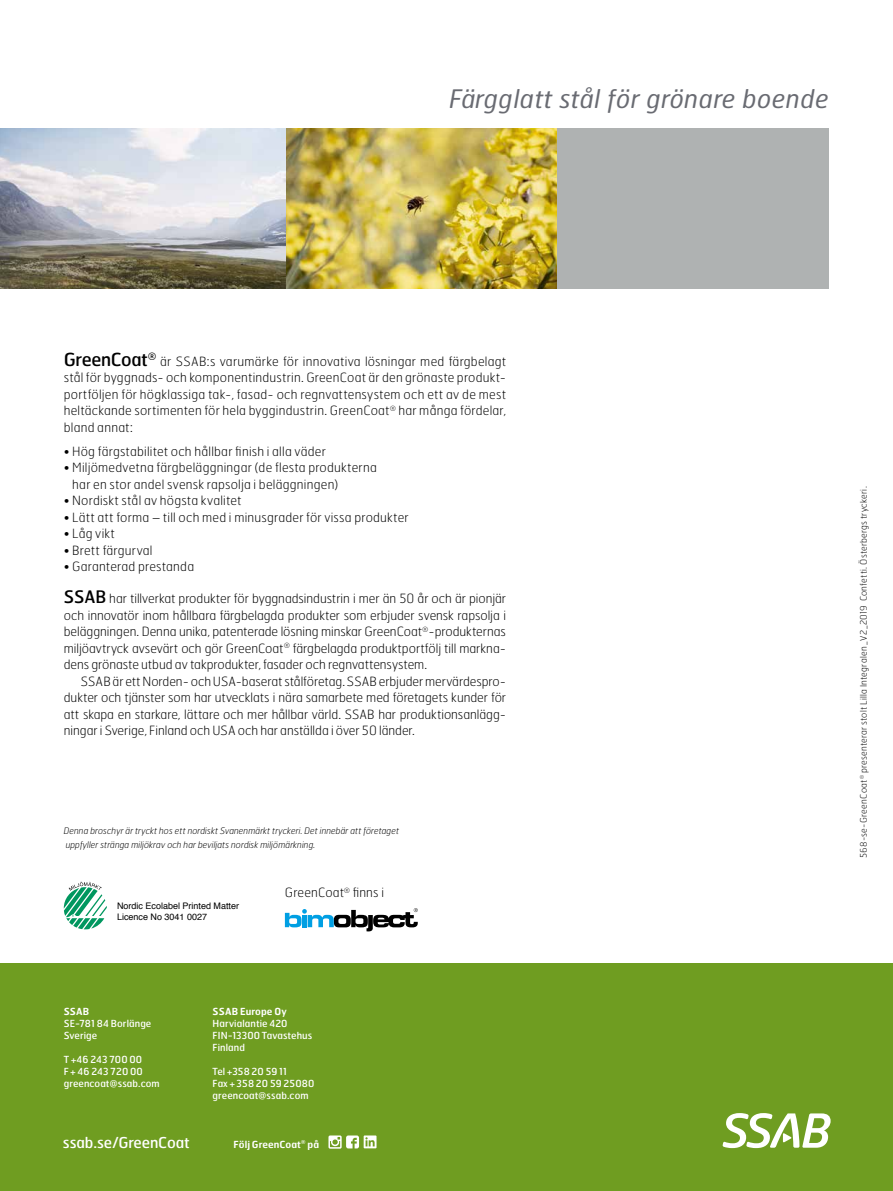
<style>
.page{position:relative;width:893px;height:1191px;background:#fff}
.page>*{position:absolute;margin:0;border:0;box-sizing:border-box;transform-origin:0 0}
.t1{font:italic 25.5px "Hermes FB";letter-spacing:.02em;color:#696b72}
.t2{font:18px "Hermes FB";letter-spacing:-.02em;color:#000}
.t3{font:15px "Hermes FB";letter-spacing:-.01em;color:#fff}
.t4{font:100 12.75px/16.5px "Hermes FB";letter-spacing:.015em;color:#000;text-align:justify}
.t5{font:9.75px/12px "Hermes FB";letter-spacing:.01em;color:#fff}
.t6{font:600 9.75px "Hermes FB";letter-spacing:.005em;color:#fff}
.t7{font:italic 100 9px/13.5px "Hermes FB";color:#000}
.t8{font:100 9px "Hermes FB";letter-spacing:.03em;color:#000}
.t9{font:9px/10.8px "Helvetica";color:#000}
.s1{font-weight:400;font-size:17.25px}
</style>
<div class="page">
<img style="left:0;top:128px;width:557px;height:160px">
<div style="left:0;top:963px;width:893px;height:228px;background:#6f9d21"></div>
<svg style="left:723px;top:1113px;width:108px;height:35px"></svg>
<svg style="left:64px;top:881px;width:43px;height:48px"></svg>
<svg style="left:328px;top:1135px;width:48px;height:13px"></svg>
<div style="left:557px;top:128px;width:272px;height:160px;background:#afb2b2"></div>
<svg style="left:285px;top:908px;width:133px;height:23px"></svg>
<h1 class="t1" style="left:449px;top:83px;width:381px">Färgglatt stål för grönare boende</h1>
<h2 class="t2" style="left:64px;top:348px;width:94px">GreenCoat<sup>®</sup></h2>
<p class="t4" style="left:64px;top:353px;width:444px;text-indent:96px">är SSAB:s varumärke för innovativa lösningar med färgbelagt stål för byggnads- och komponentindustrin. GreenCoat är den grönaste produkt&shy;portföljen för högklassiga tak-, fasad- och regnvattensystem och ett av de mest heltäckande sortimenten för hela byggindustrin. GreenCoat<sup>®</sup> har många fördelar, bland annat:</p>
<p class="t4" style="left:64px;top:443px;width:264px">• Hög färgstabilitet och hållbar finish i alla väder</p>
<p class="t4" style="left:72px;top:459px;width:306px;text-indent:-9px">• Miljömedvetna färgbeläggningar (de flesta produkterna har en stor andel svensk rapsolja i beläggningen)</p>
<p class="t4" style="left:64px;top:492px;width:179px">• Nordiskt stål av högsta kvalitet</p>
<p class="t4" style="left:64px;top:509px;width:346px">• Lätt att forma – till och med i minusgrader för vissa produkter</p>
<p class="t4" style="left:64px;top:525px;width:53px">• Låg vikt</p>
<p class="t4" style="left:64px;top:542px;width:90px">• Brett färgurval</p>
<p class="t4" style="left:64px;top:558px;width:132px">• Garanterad prestanda</p>
<p class="t4" style="left:64px;top:590px;width:444px"><span class="s1">SSAB</span> har tillverkat produkter för byggnadsindustrin i mer än 50 år och är pionjär och innovatör inom hållbara färgbelagda produkter som erbjuder svensk rapsolja i beläggningen. Denna unika, patenterade lösning minskar GreenCoat<sup>®</sup>- produkternas miljöavtryck avsevärt och gör GreenCoat<sup>®</sup> färgbelagda produktportfölj till markna&shy;dens grönaste utbud av takprodukter, fasader och regnvattensystem.</p>
<p class="t4" style="left:64px;top:672px;width:444px;text-indent:17px">SSAB är ett Norden- och USA- baserat stålföretag. SSAB erbjuder mervärdespro&shy;dukter och tjänster som har utvecklats i nära samarbete med företagets kunder för att skapa en starkare, lättare och mer hållbar värld. SSAB har produktionsanlägg&shy;ningar i Sverige, Finland och USA och har anställda i över 50 länder.</p>
<p class="t7" style="left:64px;top:824px;width:337px">Denna broschyr är tryckt hos ett nordiskt Svanenmärkt tryckeri. Det innebär att företaget uppfyller stränga miljökrav och har beviljats nordisk miljömärkning.</p>
<p class="t9" style="left:117px;top:900px;width:124px">Nordic Ecolabel Printed Matter<br>Licence No 3041 0027</p>
<p class="t4" style="left:285px;top:884px;width:101px">GreenCoat<sup>®</sup> finns i</p>
<p class="t6" style="left:64px;top:1005px;width:27px">SSAB</p>
<p class="t5" style="left:64px;top:1017px;width:89px">SE-781 84 Borlänge<br>Sverige</p>
<p class="t5" style="left:64px;top:1053px;width:98px">T +46 243 700 00<br>F + 46 243 720 00 greencoat@ssab.com</p>
<p class="t3" style="left:63px;top:1132px;width:128px">ssab.se/GreenCoat</p>
<p class="t6" style="left:213px;top:1005px;width:76px">SSAB Europe Oy</p>
<p class="t5" style="left:213px;top:1017px;width:101px">Harvialantie 420<br>FIN-13300 Tavastehus<br>Finland</p>
<p class="t5" style="left:213px;top:1065px;width:103px">Tel +358 20 59 11<br>Fax + 358 20 59 25080 greencoat@ssab.com</p>
<p class="t6" style="left:234px;top:1137px;width:87px">Följ GreenCoat<sup>®</sup> på</p>
<p class="t8" style="left:858px;top:858px;width:373px;rotate:-90deg">568-se- GreenCoat<sup>®</sup> presenterar stolt Lilla Integralen _V2_2019 Confetti. Österbergs tryckeri.</p>
</div>
